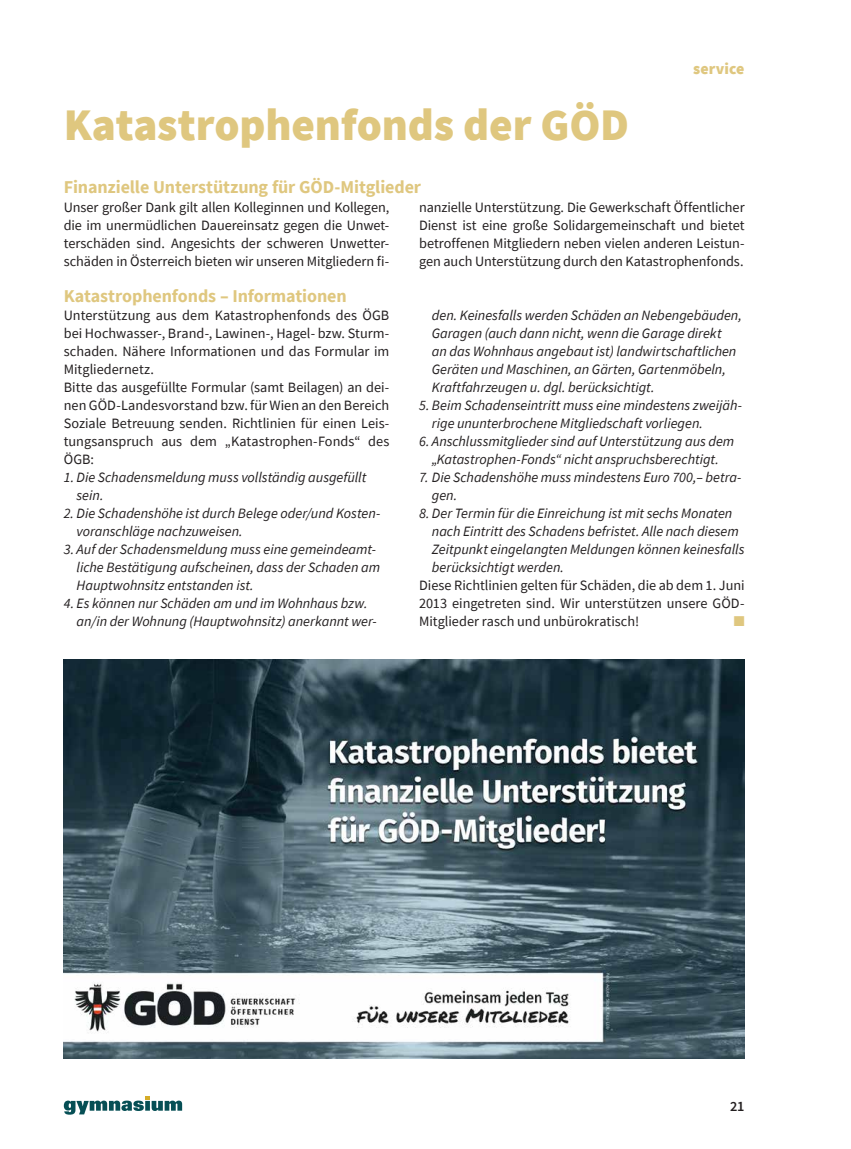
<style>
.page{position:relative;width:851px;height:1149px;background:#fff}
.page>*{position:absolute;margin:0;border:0;box-sizing:border-box;transform-origin:0 0}
.t1{font:900 45px "Source Sans Pro";letter-spacing:-.005em;color:#dfc77f}
.t2{font:700 18px "Source Sans Pro";letter-spacing:-.005em;color:#dfc77f}
.t3{font:900 15.75px "Source Sans Pro";letter-spacing:.005em;color:#dfc77f}
.t4{font:italic 14.25px/18px "Source Sans Pro";color:#231f20}
.t5{font:14.25px/18px "Source Sans Pro";color:#231f20;text-align:justify}
.t6{font:600 14.25px "Source Sans Pro";color:#231f20}
.t7{font:14.25px "Zapf Dingbats ITC";color:#dfc77f}
</style>
<div class="page">
<svg style="left:64px;top:1096px;width:118px;height:18px"></svg>
<img style="left:64px;top:659px;width:680px;height:398px">
<p class="t3" style="left:693px;top:58px;width:53px">service</p>
<h1 class="t1" style="left:64px;top:94px;width:566px">Katastrophenfonds der GÖD</h1>
<p class="t2" style="left:64px;top:175px;width:359px">Finanzielle Unterstützung für GÖD-Mitglieder</p>
<p class="t5" style="left:64px;top:198px;width:327px">Unser großer Dank gilt allen Kolleginnen und Kollegen, die im unermüdlichen Dauereinsatz gegen die Unwet&shy;terschäden sind. Angesichts der schweren Unwetter&shy;schäden in Österreich bieten wir unseren Mitgliedern fi-</p>
<p class="t5" style="left:419px;top:198px;width:327px">nanzielle Unterstützung. Die Gewerkschaft Öffentlicher Dienst ist eine große Solidargemeinschaft und bietet betroffenen Mitgliedern neben vielen anderen Leistun&shy;gen auch Unterstützung durch den Katastrophenfonds.</p>
<p class="t2" style="left:64px;top:283px;width:284px">Katastrophenfonds – Informationen</p>
<p class="t5" style="left:64px;top:306px;width:327px;text-align:left">Unterstützung aus dem Katastrophenfonds des ÖGB bei Hochwasser-, Brand-, Lawinen-, Hagel- bzw. Sturm&shy;schaden. Nähere Informationen und das Formular im Mitgliedernetz.<br>Bitte das ausgefüllte Formular (samt Beilagen) an dei&shy;nen GÖD-Landesvorstand bzw. für Wien an den Bereich Soziale Betreuung senden. Richtlinien für einen Leis&shy;tungsanspruch aus dem „Katastrophen-Fonds“ des ÖGB:</p>
<p class="t4" style="left:77px;top:467px;width:291px;text-indent:-13px">1. Die Schadensmeldung muss vollständig ausgefüllt sein.</p>
<p class="t4" style="left:77px;top:503px;width:305px;text-indent:-13px">2. Die Schadenshöhe ist durch Belege oder/und Kosten&shy;voranschläge nachzuweisen.</p>
<p class="t4" style="left:77px;top:539px;width:305px;text-indent:-13px">3. Auf der Schadensmeldung muss eine gemeindeamt&shy;liche Bestätigung aufscheinen, dass der Schaden am<br>Hauptwohnsitz entstanden ist.</p>
<p class="t4" style="left:77px;top:593px;width:301px;text-indent:-13px">4. Es können nur Schäden am und im Wohnhaus bzw. an/in der Wohnung (Hauptwohnsitz) anerkannt wer-</p>
<p class="t4" style="left:432px;top:305px;width:311px">den. Keinesfalls werden Schäden an Nebengebäuden, Garagen (auch dann nicht, wenn die Garage direkt<br>an das Wohnhaus angebaut ist) landwirtschaftlichen Geräten und Maschinen, an Gärten, Gartenmöbeln, Kraftfahrzeugen u. dgl. berücksichtigt.</p>
<p class="t4" style="left:432px;top:395px;width:311px;text-indent:-13px">5. Beim Schadenseintritt muss eine mindestens zweijäh&shy;rige ununterbrochene Mitgliedschaft vorliegen.</p>
<p class="t4" style="left:419px;top:431px;width:317px;text-align:center">6. Anschlussmitglieder sind auf Unterstützung aus dem „Katastrophen-Fonds“ nicht anspruchsberechtigt.</p>
<p class="t4" style="left:419px;top:467px;width:324px">7. Die Schadenshöhe muss mindestens Euro 700,– betra-</p>
<p class="t4" style="left:432px;top:485px;width:27px">gen.</p>
<p class="t4" style="left:419px;top:503px;width:315px">8.Der Termin für die Einreichung ist mit sechs Monaten</p>
<p class="t4" style="left:432px;top:521px;width:308px">nach Eintritt des Schadens befristet. Alle nach diesem</p>
<p class="t4" style="left:432px;top:539px;width:314px">Zeitpunkt eingelangten Meldungen können keinesfalls</p>
<p class="t4" style="left:432px;top:557px;width:134px">berücksichtigt werden.</p>
<p class="t5" style="left:419px;top:575px;width:327px">Diese Richtlinien gelten für Schäden, die ab dem 1. Juni 2013 eingetreten sind. Wir unterstützen unsere GÖD-Mitglieder rasch und unbürokratisch!</p>
<p class="t7" style="left:733px;top:614px;width:12px">■</p>
<p class="t6" style="left:730px;top:1096px;width:16px">21</p>
</div>
